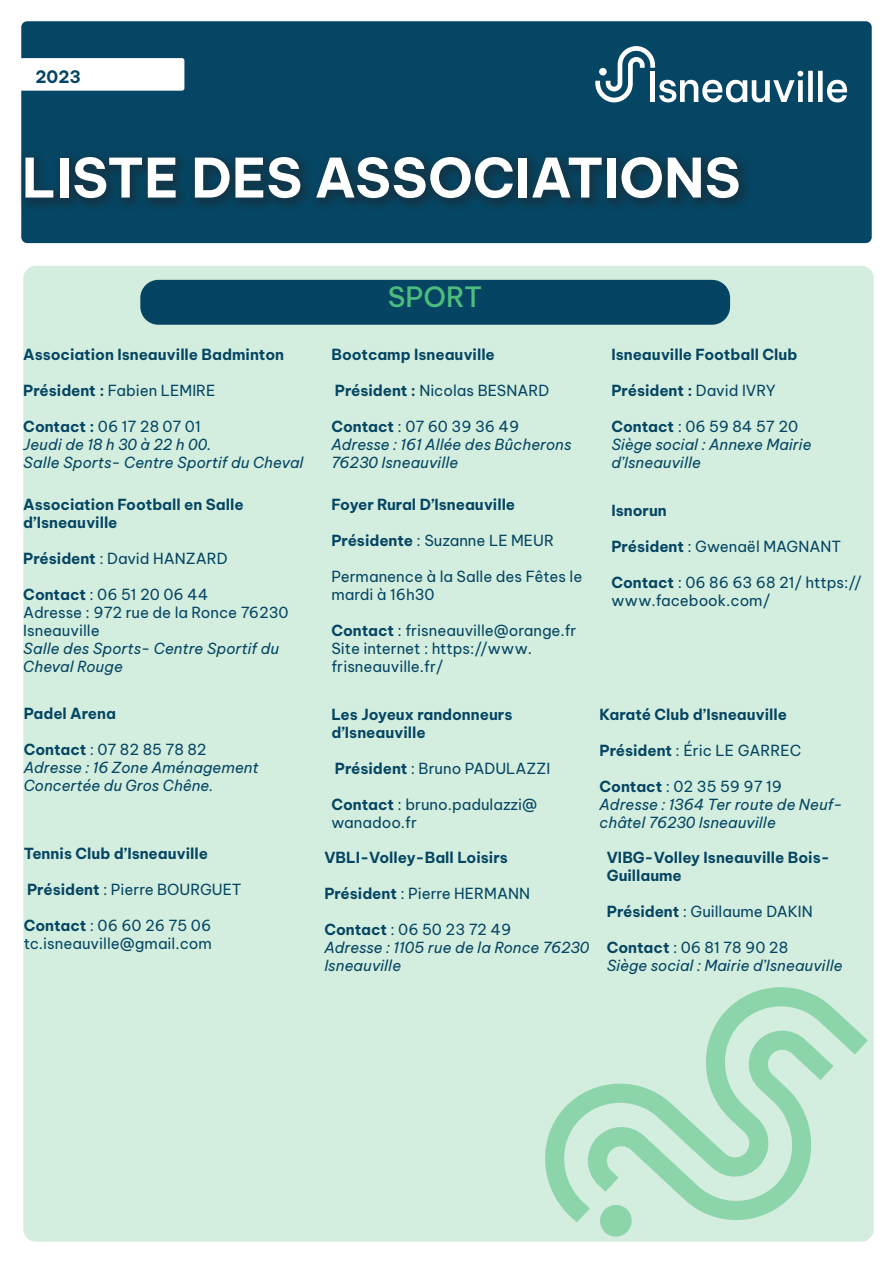
<style>
.page{position:relative;width:893px;height:1263px;background:#fff}
.page>*{position:absolute;margin:0;border:0;box-sizing:border-box;transform-origin:0 0}
.t1{font:700 54px "Be Vietnam Pro";color:#fff}
.t2{font:500 27.45px "Be Vietnam Pro";color:#4dbd7d}
.t3{font:700 16.8px "Be Vietnam Pro";color:#054563}
.t4{font:15px/18px "Be Vietnam Pro";color:#054563}
.t5{font:italic 15px/18px "Be Vietnam Pro";color:#054563}
.t6{font:700 15px/18px "Be Vietnam Pro";color:#054563}
.s1{font-weight:700}
.s2{font-weight:400}
</style>
<div class="page">
<div style="left:23px;top:266px;width:851px;height:976px;background:#d3eede;border-radius:13px"></div>
<div style="left:21px;top:21px;width:851px;height:222px;background:#054664;border-radius:6px"></div>
<div style="left:808px;top:71px;width:5px;height:31px;background:#fff"></div>
<div style="left:818px;top:71px;width:5px;height:31px;background:#fff"></div>
<svg style="left:827px;top:80px;width:20px;height:22px"></svg>
<svg style="left:595px;top:46px;width:209px;height:56px"></svg>
<div style="left:18px;top:149px;width:735px;height:64px;background:#231f20;opacity:.4"></div>
<div style="left:21px;top:58px;width:163px;height:33px;background:#fff"></div>
<div style="left:140px;top:280px;width:590px;height:45px;background:#054563;border-radius:18px"></div>
<svg style="left:602px;top:1228px;width:28px;height:9px"></svg>
<svg style="left:545px;top:987px;width:323px;height:241px"></svg>
<p class="t3" style="left:35px;top:62px;width:47px">2023</p>
<p class="t1" style="left:22px;top:131px;width:720px">LISTE DES ASSOCIATIONS</p>
<p class="t6" style="left:23px;top:344px;width:262px">Association Isneauville Badminton</p>
<p class="t4" style="left:23px;top:380px;width:194px"><span class="s1">Président :</span> Fabien LEMIRE</p>
<p class="t4" style="left:23px;top:416px;width:179px"><span class="s1">Contact :</span> 06 17 28 07 01</p>
<p class="t5" style="left:23px;top:434px;width:189px">Jeudi de 18 h 30 à 22 h 00.</p>
<p class="t5" style="left:23px;top:452px;width:282px">Salle Sports- Centre Sportif du Cheval</p>
<p class="t6" style="left:23px;top:494px;width:222px">Association Football en Salle d’Isneauville</p>
<p class="t4" style="left:23px;top:548px;width:206px"><span class="s1">Président</span> : David HANZARD</p>
<p class="t4" style="left:23px;top:584px;width:187px"><span class="s1">Contact</span> : 06 51 20 06 44</p>
<p class="t4" style="left:23px;top:602px;width:267px">Adresse : 972 rue de la Ronce 76230<br>Isneauville</p>
<p class="t5" style="left:23px;top:638px;width:257px">Salle des Sports- Centre Sportif du<br>Cheval Rouge</p>
<p class="t6" style="left:24px;top:703px;width:94px">Padel Arena</p>
<p class="t4" style="left:24px;top:739px;width:185px"><span class="s1">Contact</span> : 07 82 85 78 82</p>
<p class="t5" style="left:24px;top:756px;width:236px">Adresse : 16 Zone Aménagement<br>Concertée du Gros Chêne.</p>
<p class="t6" style="left:24px;top:842px;width:186px">Tennis Club d’Isneauville</p>
<p class="t4" style="left:27px;top:879px;width:216px"><span class="s1">Président</span> : Pierre BOURGUET</p>
<p class="t4" style="left:24px;top:915px;width:189px"><span class="s1">Contact</span> : 06 60 26 75 06</p>
<p class="t4" style="left:24px;top:933px;width:190px">tc.isneauville@gmail.com</p>
<p class="t2" style="left:388px;top:274px;width:96px">SPORT</p>
<p class="t6" style="left:331px;top:344px;width:165px">Bootcamp Isneauville</p>
<p class="t4" style="left:335px;top:380px;width:216px"><span class="s1">Président :</span> Nicolas BESNARD</p>
<p class="t4" style="left:331px;top:416px;width:190px"><span class="s1">Contact</span> : 07 60 39 36 49</p>
<p class="t5" style="left:331px;top:434px;width:242px">Adresse : 161 Allée des Bûcherons<br>76230 Isneauville</p>
<p class="t6" style="left:331px;top:494px;width:185px">Foyer Rural D’Isneauville</p>
<p class="t4" style="left:331px;top:530px;width:224px"><span class="s1">Présidente</span> : Suzanne LE MEUR</p>
<p class="t4" style="left:331px;top:566px;width:252px">Permanence à la Salle des Fêtes le mardi à 16h30</p>
<p class="t4" style="left:331px;top:620px;width:246px"><span class="s1">Contact</span> : frisneauville@orange.fr</p>
<p class="t4" style="left:331px;top:638px;width:202px">Site internet : https://www. frisneauville.fr/</p>
<p class="t6" style="left:611px;top:344px;width:187px">Isneauville Football Club</p>
<p class="t6" style="left:611px;top:380px;width:166px">Président : <span class="s2">David IVRY</span></p>
<p class="t4" style="left:611px;top:416px;width:188px"><span class="s1">Contact</span> : 06 59 84 57 20</p>
<p class="t5" style="left:611px;top:434px;width:202px">Siège social : Annexe Mairie d’Isneauville</p>
<p class="t6" style="left:611px;top:500px;width:57px">Isnorun</p>
<p class="t4" style="left:611px;top:536px;width:231px"><span class="s1">Président</span> : Gwenaël MAGNANT</p>
<p class="t4" style="left:611px;top:572px;width:252px"><span class="s1">Contact</span> : 06 86 63 68 21/ https:// www.facebook.com/</p>
<p class="t6" style="left:331px;top:704px;width:182px">Les Joyeux randonneurs d’Isneauville</p>
<p class="t4" style="left:335px;top:758px;width:217px"><span class="s1">Président</span> : Bruno PADULAZZI</p>
<p class="t4" style="left:331px;top:794px;width:207px"><span class="s1">Contact</span> : bruno.padulazzi@ wanadoo.fr</p>
<p class="t6" style="left:324px;top:847px;width:185px">VBLI-Volley-Ball Loisirs</p>
<p class="t4" style="left:324px;top:883px;width:207px"><span class="s1">Président</span> : Pierre HERMANN</p>
<p class="t4" style="left:324px;top:919px;width:189px"><span class="s1">Contact</span> : 06 50 23 72 49</p>
<p class="t5" style="left:324px;top:937px;width:267px">Adresse : 1105 rue de la Ronce 76230<br>Isneauville</p>
<p class="t6" style="left:600px;top:704px;width:189px">Karaté Club d’Isneauville</p>
<p class="t4" style="left:600px;top:740px;width:203px"><span class="s1">Président</span> : Éric LE GARREC</p>
<p class="t4" style="left:600px;top:776px;width:184px"><span class="s1">Contact</span> : 02 35 59 97 19</p>
<p class="t5" style="left:600px;top:794px;width:245px">Adresse : 1364 Ter route de Neuf&shy;châtel 76230 Isneauville</p>
<p class="t6" style="left:607px;top:847px;width:225px">VIBG-Volley Isneauville Bois-</p>
<p class="t6" style="left:607px;top:865px;width:77px">Guillaume</p>
<p class="t4" style="left:607px;top:901px;width:207px"><span class="s1">Président</span> : Guillaume DAKIN</p>
<p class="t4" style="left:607px;top:937px;width:183px"><span class="s1">Contact</span> : 06 81 78 90 28</p>
<p class="t5" style="left:607px;top:955px;width:237px">Siège social : Mairie d’Isneauville</p>
</div>
